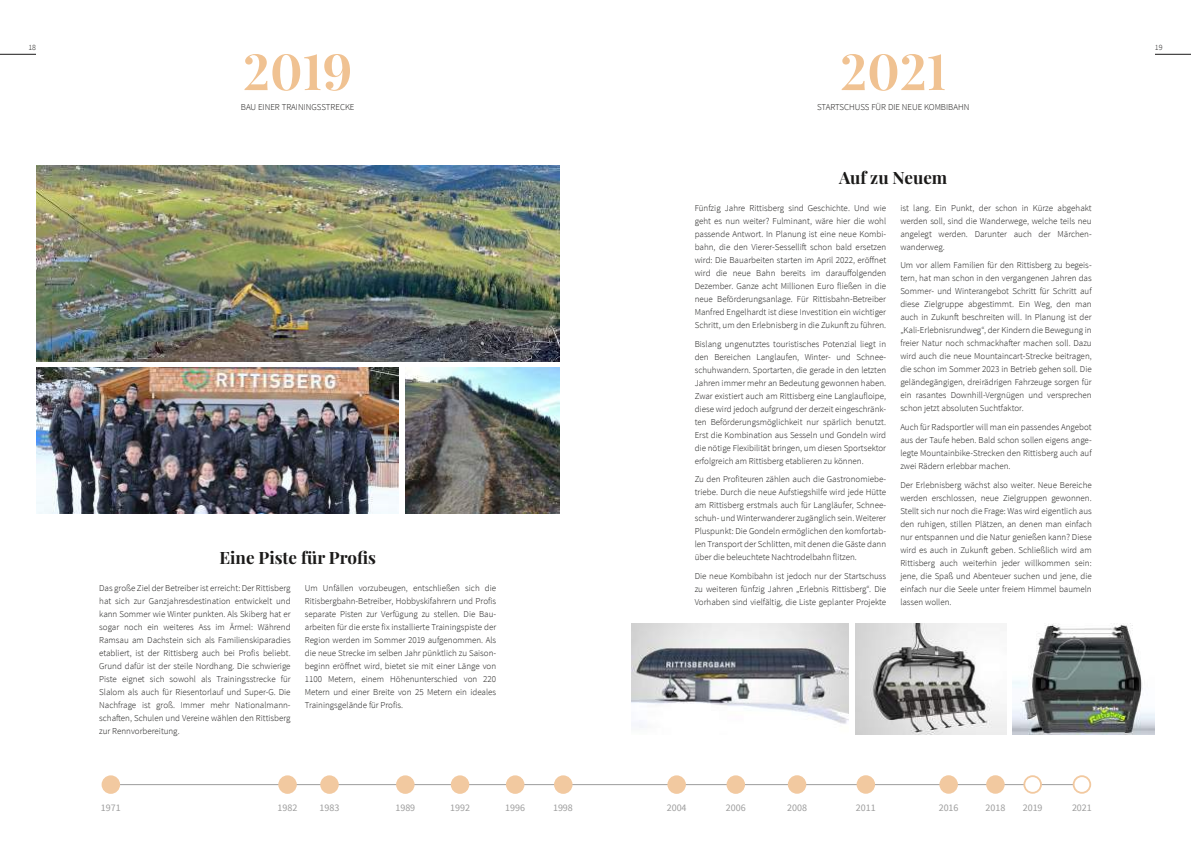
<style>
.page{position:relative;width:1191px;height:842px;background:#fff}
.page>*{position:absolute;margin:0;border:0;box-sizing:border-box;transform-origin:0 0}
.t1{font:700 50px "Playfair Display";color:#f0c292}
.t2{font:700 17px "Playfair Display";color:#1a1918}
.t3{font:10px "Source Sans Pro";color:#9c9c9c}
.t4{font:300 9px/13px "Source Sans Pro";color:#1a1918;text-align:justify}
.t5{font:300 8px "Source Sans Pro";color:#1a1918}
</style>
<div class="page">
<img style="left:36px;top:165px;width:523px;height:196px">
<img style="left:36px;top:368px;width:362px;height:145px">
<img style="left:405px;top:368px;width:154px;height:145px">
<hr style="left:104px;top:784px;width:978px;height:1px;background:#9c9c9c">
<div style="left:102px;top:775px;width:18px;height:19px;background:#f2c9a0;border-radius:50%"></div>
<div style="left:278px;top:775px;width:19px;height:19px;background:#f2c9a0;border-radius:50%"></div>
<div style="left:320px;top:775px;width:19px;height:19px;background:#f2c9a0;border-radius:50%"></div>
<div style="left:396px;top:775px;width:18px;height:19px;background:#f2c9a0;border-radius:50%"></div>
<div style="left:451px;top:775px;width:18px;height:19px;background:#f2c9a0;border-radius:50%"></div>
<div style="left:506px;top:775px;width:18px;height:19px;background:#f2c9a0;border-radius:50%"></div>
<div style="left:554px;top:775px;width:18px;height:19px;background:#f2c9a0;border-radius:50%"></div>
<div style="left:667px;top:775px;width:19px;height:19px;background:#f2c9a0;border-radius:50%"></div>
<div style="left:726px;top:775px;width:19px;height:19px;background:#f2c9a0;border-radius:50%"></div>
<div style="left:856px;top:775px;width:19px;height:19px;background:#f2c9a0;border-radius:50%"></div>
<div style="left:939px;top:775px;width:19px;height:19px;background:#f2c9a0;border-radius:50%"></div>
<div style="left:986px;top:775px;width:18px;height:19px;background:#f2c9a0;border-radius:50%"></div>
<svg style="left:1023px;top:775px;width:19px;height:19px"></svg>
<svg style="left:1072px;top:775px;width:19px;height:19px"></svg>
<div style="left:788px;top:775px;width:18px;height:19px;background:#f2c9a0;border-radius:50%"></div>
<div style="left:1025px;top:777px;width:15px;height:15px;background:#fff;border-radius:50%"></div>
<div style="left:1074px;top:777px;width:15px;height:15px;background:#fff;border-radius:50%"></div>
<img style="left:1012px;top:624px;width:143px;height:110px">
<img style="left:855px;top:624px;width:151px;height:110px">
<img style="left:631px;top:624px;width:217px;height:104px">
<hr style="left:0;top:54px;width:36px;height:1px;background:#1a1918">
<hr style="left:1155px;top:54px;width:36px;height:1px;background:#1a1918">
<p class="t5" style="left:28px;top:43px;width:9px">18</p>
<p class="t5" style="left:1155px;top:43px;width:9px">19</p>
<h1 class="t1" style="left:243px;top:40px;width:111px">2019</h1>
<h1 class="t1" style="left:840px;top:40px;width:108px">2021</h1>
<p class="t4" style="left:241px;top:101px;width:115px">BAU EINER TRAININGSSTRECKE</p>
<p class="t4" style="left:817px;top:101px;width:154px">STARTSCHUSS FÜR DIE NEUE KOMBIBAHN</p>
<h2 class="t2" style="left:219px;top:547px;width:158px">Eine Piste für Profis</h2>
<p class="t4" style="left:99px;top:581px;width:193px">Das große Ziel der Betreiber ist erreicht: Der Rittisberg hat sich zur Ganzjahresdestination entwickelt und kann Sommer wie Winter punkten. Als Skiberg hat er sogar noch ein weiteres Ass im Ärmel: Während Ramsau am Dachstein sich als Familienskiparadies etabliert, ist der Rittisberg auch bei Profis beliebt.<br>Grund dafür ist der steile Nordhang. Die schwierige Piste eignet sich sowohl als Trainingsstrecke für Slalom als auch für Riesentorlauf und Super-G. Die Nachfrage ist groß. Immer mehr Nationalmann&shy;schaften, Schulen und Vereine wählen den Rittisberg zur Rennvorbereitung.</p>
<p class="t4" style="left:305px;top:581px;width:193px">Um Unfällen vorzubeugen, entschließen sich die Ritisbergbahn-Betreiber, Hobbyskifahrern und Profis separate Pisten zur Verfügung zu stellen. Die Bau&shy;arbeiten für die erste fix installierte Trainingspiste der Region werden im Sommer 2019 aufgenommen. Als die neue Strecke im selben Jahr pünktlich zu Saison&shy;beginn eröffnet wird, bietet sie mit einer Länge von 1100 Metern, einem Höhenunterschied von 220<br>Metern und einer Breite von 25 Metern ein ideales Trainingsgelände für Profis.</p>
<h2 class="t2" style="left:839px;top:167px;width:110px">Auf zu Neuem</h2>
<p class="t4" style="left:694px;top:201px;width:193px">Fünfzig Jahre Rittisberg sind Geschichte. Und wie geht es nun weiter? Fulminant, wäre hier die wohl passende Antwort. In Planung ist eine neue Kombi&shy;bahn, die den Vierer-Sessellift schon bald ersetzen wird: Die Bauarbeiten starten im April 2022, eröffnet wird die neue Bahn bereits im darauffolgenden Dezember. Ganze acht Millionen Euro fließen in die neue Beförderungsanlage. Für Rittisbahn-Betreiber Manfred Engelhardt ist diese Investition ein wichtiger Schritt, um den Erlebnisberg in die Zukunft zu führen.</p>
<p class="t4" style="left:694px;top:337px;width:193px">Bislang ungenutztes touristisches Potenzial liegt in den Bereichen Langlaufen, Winter- und Schnee&shy;schuhwandern. Sportarten, die gerade in den letzten Jahren immer mehr an Bedeutung gewonnen haben.<br>Zwar existiert auch am Rittisberg eine Langlaufloipe, diese wird jedoch aufgrund der derzeit eingeschränk&shy;ten Beförderungsmöglichkeit nur spärlich benutzt.<br>Erst die Kombination aus Sesseln und Gondeln wird die nötige Flexibilität bringen, um diesen Sportsektor erfolgreich am Rittisberg etablieren zu können.</p>
<p class="t4" style="left:694px;top:473px;width:193px">Zu den Profiteuren zählen auch die Gastronomiebe&shy;triebe. Durch die neue Aufstiegshilfe wird jede Hütte am Rittisberg erstmals auch für Langläufer, Schnee&shy;schuh- und Winterwanderer zugänglich sein. Weiterer Pluspunkt: Die Gondeln ermöglichen den komfortab&shy;len Transport der Schlitten, mit denen die Gäste dann über die beleuchtete Nachtrodelbahn flitzen.</p>
<p class="t4" style="left:694px;top:569px;width:193px">Die neue Kombibahn ist jedoch nur der Startschuss zu weiteren fünfzig Jahren „Erlebnis Rittisberg“. Die Vorhaben sind vielfältig, die Liste geplanter Projekte</p>
<p class="t4" style="left:900px;top:201px;width:193px">ist lang. Ein Punkt, der schon in Kürze abgehakt werden soll, sind die Wanderwege, welche teils neu angelegt werden. Darunter auch der Märchen&shy;wanderweg.</p>
<p class="t4" style="left:900px;top:259px;width:193px">Um vor allem Familien für den Rittisberg zu begeis&shy;tern, hat man schon in den vergangenen Jahren das Sommer- und Winterangebot Schritt für Schritt auf diese Zielgruppe abgestimmt. Ein Weg, den man auch in Zukunft beschreiten will. In Planung ist der „Kali-Erlebnisrundweg“, der Kindern die Bewegung in freier Natur noch schmackhafter machen soll. Dazu wird auch die neue Mountaincart-Strecke beitragen, die schon im Sommer 2023 in Betrieb gehen soll. Die geländegängigen, dreirädrigen Fahrzeuge sorgen für ein rasantes Downhill-Vergnügen und versprechen schon jetzt absoluten Suchtfaktor.</p>
<p class="t4" style="left:900px;top:421px;width:193px">Auch für Radsportler will man ein passendes Angebot aus der Taufe heben. Bald schon sollen eigens ange&shy;legte Mountainbike-Strecken den Rittisberg auch auf zwei Rädern erlebbar machen.</p>
<p class="t4" style="left:900px;top:478px;width:193px">Der Erlebnisberg wächst also weiter. Neue Bereiche werden erschlossen, neue Zielgruppen gewonnen.<br>Stellt sich nur noch die Frage: Was wird eigentlich aus den ruhigen, stillen Plätzen, an denen man einfach nur entspannen und die Natur genießen kann? Diese wird es auch in Zukunft geben. Schließlich wird am Rittisberg auch weiterhin jeder willkommen sein: jene, die Spaß und Abenteuer suchen und jene, die einfach nur die Seele unter freiem Himmel baumeln lassen wollen.</p>
<p class="t3" style="left:101px;top:801px;width:21px">1971</p>
<p class="t3" style="left:277px;top:801px;width:21px">1982</p>
<p class="t3" style="left:319px;top:801px;width:21px">1983</p>
<p class="t3" style="left:395px;top:801px;width:21px">1989</p>
<p class="t3" style="left:450px;top:801px;width:21px">1992</p>
<p class="t3" style="left:505px;top:801px;width:21px">1996</p>
<p class="t3" style="left:553px;top:801px;width:21px">1998</p>
<p class="t3" style="left:666px;top:801px;width:21px">2004</p>
<p class="t3" style="left:726px;top:801px;width:21px">2006</p>
<p class="t3" style="left:787px;top:801px;width:21px">2008</p>
<p class="t3" style="left:856px;top:801px;width:21px">2011</p>
<p class="t3" style="left:938px;top:801px;width:21px">2016</p>
<p class="t3" style="left:985px;top:801px;width:21px">2018</p>
<p class="t3" style="left:1022px;top:801px;width:21px">2019</p>
<p class="t3" style="left:1072px;top:801px;width:21px">2021</p>
</div>
